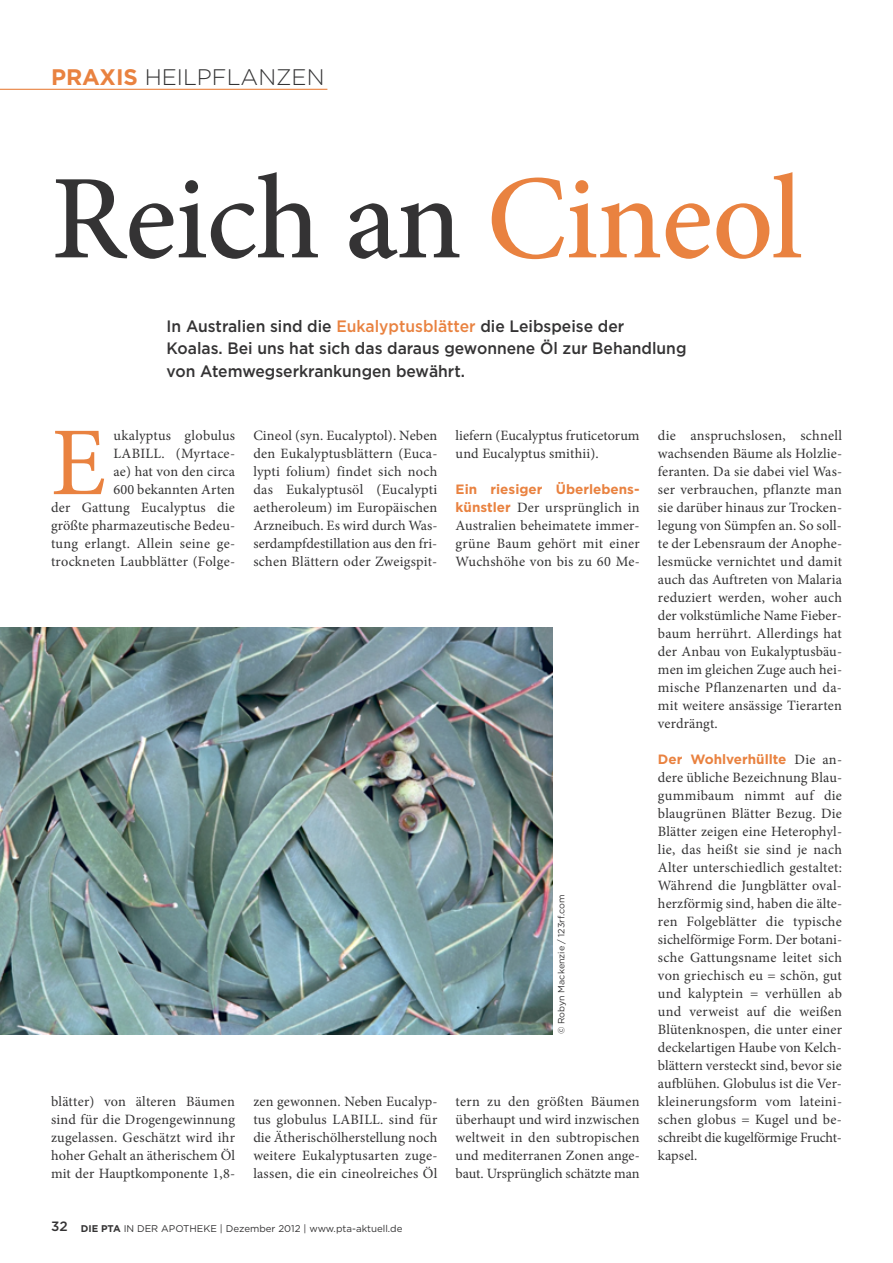
<style>
.page{position:relative;width:893px;height:1263px;background:#fff}
.page>*{position:absolute;margin:0;border:0;box-sizing:border-box;transform-origin:0 0}
.t1{font:500 120px "Minion Pro";letter-spacing:-.01em;color:#343334}
.t2{font:97.35px "Minion Pro";color:#e98240}
.t3{font:300 22.5px "Gotham";color:#343334}
.t4{font:500 16.5px/22.5px "Gotham";color:#343334;scale:.95 1}
.t5{font:14.25px/18px "Minion Pro";letter-spacing:.01em;color:#343334;text-align:justify}
.t6{font:700 13.5px "Gotham";color:#e98240}
.t7{font:9.75px "Gotham";color:#343334}
.t8{font:9px "Gotham";color:#343334}
.s1{font-weight:700;color:#e98240}
.s2{color:#e98240}
.s3{font-weight:500;font-size:13.5px}
.s4{font-weight:700}
.s5{font-family:"Gotham";font-weight:700;font-size:13.5px;color:#e98240}
.s6{font-family:"Minion Pro";font-weight:400;font-size:14.25px;color:#343334}
</style>
<div class="page">
<hr style="left:0;top:89px;width:327px;height:1px;background:#e98240">
<img style="left:0;top:627px;width:553px;height:407px">
<h3 class="t3" style="left:51px;top:68px;width:275px"><span class="s1">PRAXIS</span> HEILPFLANZEN</h3>
<h1 class="t1" style="left:51px;top:146px;width:753px">Reich an <span class="s2">Cineol</span></h1>
<p class="t4" style="left:167px;top:316px;width:549px">In Australien sind die <span class="s2">Eukalyptusblätter</span> die Leibspeise der<br>Koalas. Bei uns hat sich das daraus gewonnene Öl zur Behandlung von Atemwegserkrankungen bewährt.</p>
<p class="t5" style="left:51px;top:428px;width:186px;text-align:right">ukalyptus globulus<br>LABILL. (Myrtace-<br>ae) hat von den circa<br>600 bekannten Arten<br>der Gattung Eucalyptus die größte pharmazeutische Bedeu&shy;tung erlangt. Allein seine ge&shy;trockneten Laubblätter (Folge-</p>
<h2 class="t2" style="left:51px;top:425px;width:57px">E</h2>
<p class="t5" style="left:253px;top:428px;width:186px">Cineol (syn. Eucalyptol). Neben den Eukalyptusblättern (Euca&shy;lypti folium) findet sich noch das Eukalyptusöl (Eucalypti aetheroleum) im Europäischen Arzneibuch. Es wird durch Was&shy;serdampfdestillation aus den fri&shy;schen Blättern oder Zweigspit-</p>
<p class="t5" style="left:51px;top:1094px;width:186px">blätter) von älteren Bäumen sind für die Drogengewinnung zugelassen. Geschätzt wird ihr hoher Gehalt an ätherischem Öl mit der Hauptkomponente 1,8-</p>
<p class="t5" style="left:253px;top:1094px;width:186px">zen gewonnen. Neben Eucalyp&shy;tus globulus LABILL. sind für die Ätherischölherstellung noch weitere Eukalyptusarten zuge&shy;lassen, die ein cineolreiches Öl</p>
<p class="t7" style="left:51px;top:1225px;width:353px"><span class="s3">32</span> <span class="s4">DIE PTA</span> IN DER APOTHEKE | Dezember 2012 | www.pta-aktuell.de</p>
<p class="t5" style="left:456px;top:428px;width:185px">liefern (Eucalyptus fruticetorum und Eucalyptus smithii).</p>
<p class="t6" style="left:456px;top:484px;width:185px">Ein riesiger Überlebens-</p>
<p class="t5" style="left:456px;top:500px;width:186px"><span class="s5">künstler</span> Der ursprünglich in Australien beheimatete immer&shy;grüne Baum gehört mit einer Wuchshöhe von bis zu 60 Me-</p>
<p class="t8" style="left:558px;top:1034px;width:141px;rotate:-90deg">© Robyn Mackenzie / 123rf.com</p>
<p class="t5" style="left:456px;top:1094px;width:186px">tern zu den größten Bäumen überhaupt und wird inzwischen weltweit in den subtropischen und mediterranen Zonen ange&shy;baut. Ursprünglich schätzte man</p>
<p class="t5" style="left:658px;top:428px;width:186px">die anspruchslosen, schnell wachsenden Bäume als Holzlie&shy;feranten. Da sie dabei viel Was&shy;ser verbrauchen, pflanzte man sie darüber hinaus zur Trocken&shy;legung von Sümpfen an. So soll&shy;te der Lebensraum der Anophe&shy;lesmücke vernichtet und damit auch das Auftreten von Malaria reduziert werden, woher auch der volkstümliche Name Fieber&shy;baum herrührt. Allerdings hat der Anbau von Eukalyptusbäu&shy;men im gleichen Zuge auch hei&shy;mische Pflanzenarten und da&shy;mit weitere ansässige Tierarten verdrängt.</p>
<p class="t6" style="left:658px;top:754px;width:186px">Der Wohlverhüllte <span class="s6">Die an-</span></p>
<p class="t5" style="left:658px;top:770px;width:186px">dere übliche Bezeichnung Blau&shy;gummibaum nimmt auf die blaugrünen Blätter Bezug. Die Blätter zeigen eine Heterophyl&shy;lie, das heißt sie sind je nach Alter unterschiedlich gestaltet:<br>Während die Jungblätter oval&shy;herzförmig sind, haben die älte&shy;ren Folgeblätter die typische sichelförmige Form. Der botani&shy;sche Gattungsname leitet sich von griechisch eu = schön, gut und kalyptein = verhüllen ab und verweist auf die weißen Blütenknospen, die unter einer deckelartigen Haube von Kelch&shy;blättern versteckt sind, bevor sie aufblühen. Globulus ist die Ver&shy;kleinerungsform vom lateini&shy;schen globus = Kugel und be&shy;schreibt die kugelförmige Frucht&shy;kapsel.</p>
</div>
